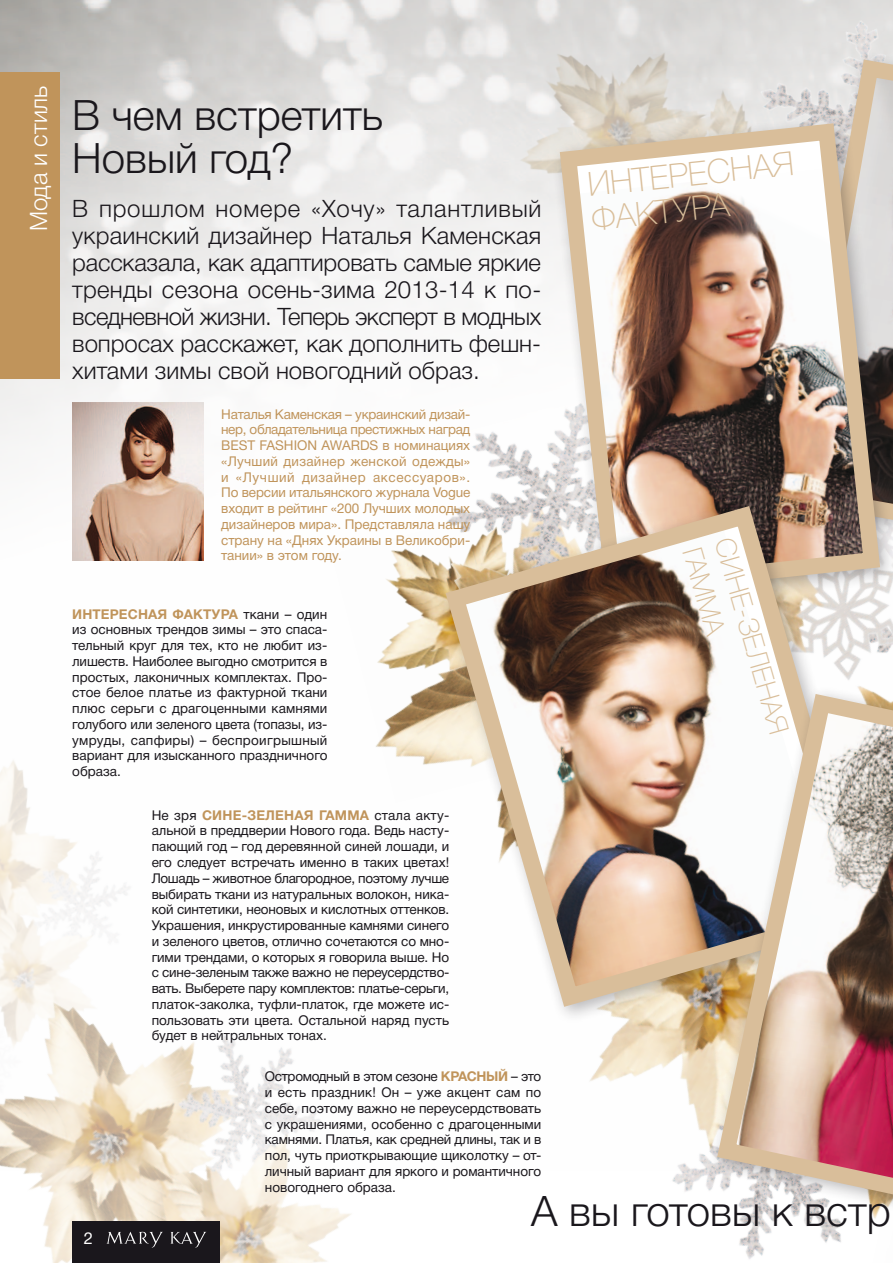
<style>
.page{position:relative;width:893px;height:1263px;background:#fff}
.page>*{position:absolute;margin:0;border:0;box-sizing:border-box;transform-origin:0 0}
.t1{font:300 42px/43.5px "Helvetica Neue Cyr";color:#1a171c}
.буллет_спец_предл{font:100 33.45px/34.5px "Helvetica Neue Cyr";color:#d9be9a}
.буллет_спец_предл-2{font:100 27.9px/33.5px "Helvetica Neue Cyr";color:#d9be9a}
.заг_1{font:300 24px/27px "Helvetica Neue Cyr";color:#1a171c;text-align:justify}
.t2{font:300 24px "Helvetica Neue Cyr";color:#fff}
.t3{font:16.5px "Helvetica Neue Cyr";color:#fff}
.буллеты_3{font:13.5px/15.8px "Helvetica Neue Cyr";color:#1a171c;text-align:justify}
.буллеты_3-2{font:13.5px/15.8px "Helvetica Neue Cyr";letter-spacing:-.005em;color:#c0945b;text-align:justify}
.s1{font-weight:700;color:#c0945b}
</style>
<div class="page">
<img style="left:0;top:0;width:519px;height:561px">
<img style="left:152px;top:93px;width:346px;height:468px">
<img style="left:498px;top:29px;width:21px;height:109px">
<img style="left:0;top:1035px;width:305px;height:228px">
<img style="left:0;top:760px;width:170px;height:388px">
<img style="left:519px;top:0;width:374px;height:138px">
<img style="left:204px;top:138px;width:347px;height:480px">
<img style="left:305px;top:618px;width:588px;height:645px">
<img style="left:775px;top:1246px;width:118px;height:17px">
<div style="left:0;top:72px;width:60px;height:307px;background:#c0945b"></div>
<img style="left:72px;top:402px;width:131px;height:158px">
<svg style="left:777px;top:50px;width:116px;height:64px;background:#ded8d2"></svg>
<img style="left:551px;top:115px;width:338px;height:490px">
<img style="left:435px;top:496px;width:443px;height:521px">
<img style="left:708px;top:684px;width:185px;height:554px">
<div style="left:72px;top:1222px;width:148px;height:41px;background:#1a171c"></div>
<svg style="left:107px;top:1232px;width:56px;height:15px"></svg>
<svg style="left:170px;top:1232px;width:36px;height:15px"></svg>
<p class="t2" style="left:25px;top:231px;width:147px;rotate:-90deg">Мода и стиль</p>
<p class="t1" style="left:72px;top:94px;width:312px">В чем встретить<br>Новый год?</p>
<p class="заг_1" style="left:72px;top:195px;width:471px">В прошлом номере «Хочу» талантливый украинский дизайнер Наталья Каменская рассказала, как адаптировать самые яркие тренды сезона осень-зима 2013-14 к по&shy;вседневной жизни. Теперь эксперт в модных вопросах расскажет, как дополнить фешн&shy;хитами зимы свой новогодний образ.</p>
<p class="буллеты_3-2" style="left:221px;top:406px;width:251px">Наталья Каменская – украинский дизай&shy;нер, обладательница престижных наград BEST FASHION AWARDS в номинациях «Лучший дизайнер женской одежды» и «Лучший дизайнер аксессуаров».<br>По версии итальянского журнала Vogue входит в рейтинг «200 Лучших молодых дизайнеров мира». Представляла нашу страну на «Днях Украины в Великобри&shy;тании» в этом году.</p>
<p class="буллеты_3" style="left:72px;top:606px;width:257px"><span class="s1">ИНТЕРЕСНАЯ ФАКТУРА</span> ткани – один из основных трендов зимы – это спаса&shy;тельный круг для тех, кто не любит из&shy;лишеств. Наиболее выгодно смотрится в простых, лаконичных комплектах. Про&shy;стое белое платье из фактурной ткани плюс серьги с драгоценными камнями голубого или зеленого цвета (топазы, из&shy;умруды, сапфиры) – беспроигрышный вариант для изысканного праздничного образа.</p>
<p class="буллет_спец_предл" style="left:586px;top:168px;width:208px;rotate:-6deg">ИНТЕРЕСНАЯ<br>ФАКТУРА</p>
<p class="буллет_спец_предл-2" style="left:740px;top:534px;width:204px;rotate:74deg">СИНЕ-ЗЕЛЕНАЯ<br>ГАММА</p>
<p class="t3" style="left:84px;top:1229px;width:11px">2</p>
<p class="буллеты_3" style="left:152px;top:807px;width:299px">Не зря <span class="s1">СИНЕ-ЗЕЛЕНАЯ ГАММА</span> стала акту&shy;альной в преддверии Нового года. Ведь насту&shy;пающий год – год деревянной синей лошади, и его следует встречать именно в таких цветах!<br>Лошадь – животное благородное, поэтому лучше выбирать ткани из натуральных волокон, ника&shy;кой синтетики, неоновых и кислотных оттенков.<br>Украшения, инкрустированные камнями синего и зеленого цветов, отлично сочетаются со мно&shy;гими трендами, о которых я говорила выше. Но с сине-зеленым также важно не переусердство&shy;вать. Выберете пару комплектов: платье-серьги, платок-заколка, туфли-платок, где можете ис&shy;пользовать эти цвета. Остальной наряд пусть будет в нейтральных тонах.</p>
<p class="буллеты_3" style="left:265px;top:1069px;width:278px">Остромодный в этом сезоне <span class="s1">КРАСНЫЙ</span> – это и есть праздник! Он – уже акцент сам по себе, поэтому важно не переусердствовать с украшениями, особенно с драгоценными камнями. Платья, как средней длины, так и в пол, чуть приоткрывающие щиколотку – от&shy;личный вариант для яркого и романтичного новогоднего образа.</p>
<p class="t1" style="left:531px;top:1190px;width:361px">А вы готовы к встр</p>
</div>
